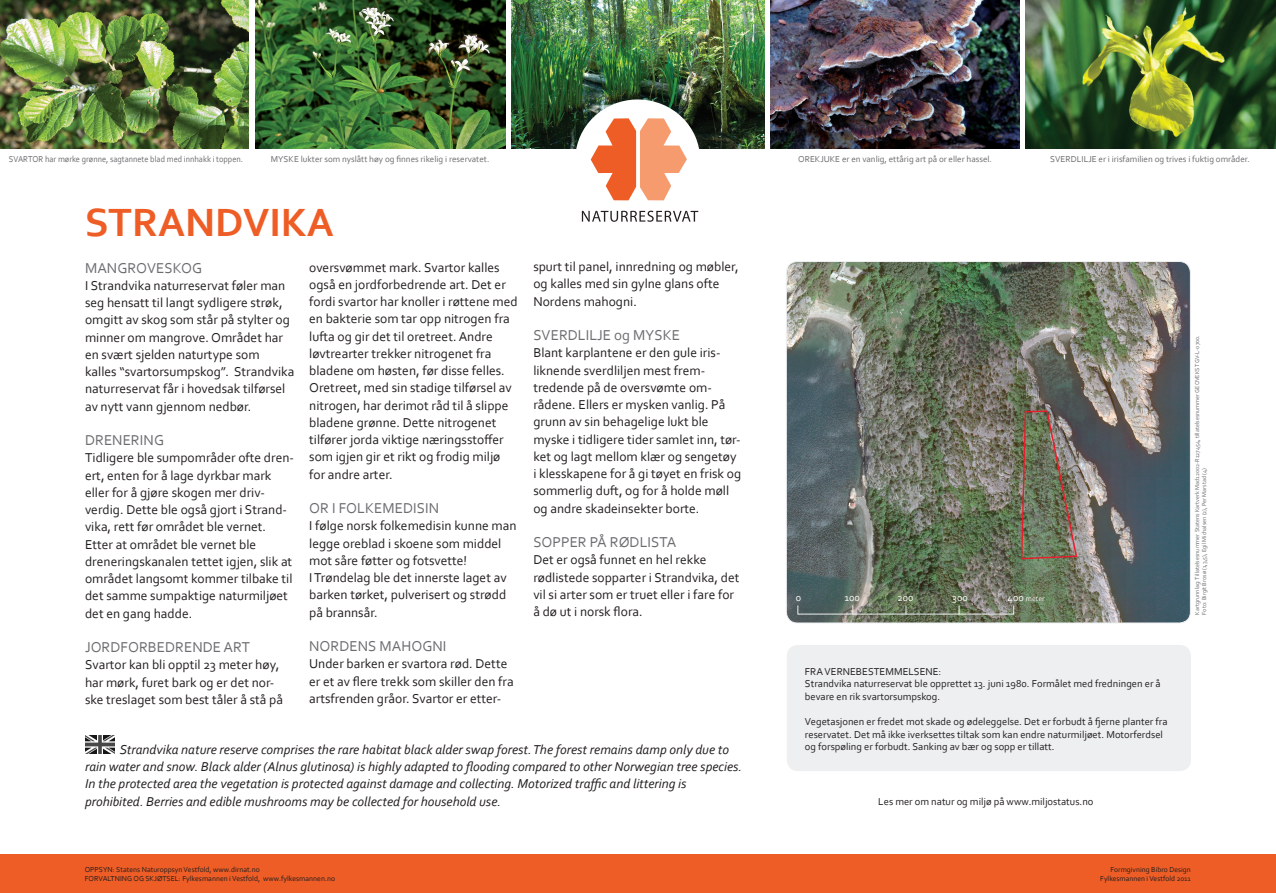
<style>
.page{position:relative;width:1276px;height:893px;background:#fff}
.page>*{position:absolute;margin:0;border:0;box-sizing:border-box;transform-origin:0 0}
.t1{font:700 41.25px "Corbel";color:#ee5d25}
.t2{font:15px "Corbel";color:#6c6d70}
.t3{font:13.5px/17.2px "Corbel";color:#231f20}
.t4{font:italic 13.5px/17.2px "Corbel";color:#231f20}
.t5{font:10.5px/12.6px "Corbel";color:#231f20}
.t6{font:10.5px "Corbel";color:#fff}
.t7{font:9px "Corbel";color:#6c6d70}
.t8{font:9px "Corbel";color:#6c6d70;scale:.92 1}
.t9{font:7.57px/9.1px "Corbel";color:#231f20}
.t10{font:7.5px "Corbel";color:#231f20}
.t11{font:7.5px "Corbel";color:#fff}
.t12{font:6px/7.2px "Corbel";color:#6c6d70}
</style>
<div class="page">
<img style="left:511px;top:0;width:253px;height:149px">
<img style="left:0;top:0;width:249px;height:149px">
<img style="left:1025px;top:0;width:251px;height:149px">
<img style="left:255px;top:0;width:250px;height:149px">
<div style="left:575px;top:99px;width:125px;height:121px;background:#fff;border-radius:50%"></div>
<div style="left:787px;top:645px;width:404px;height:126px;background:#edeff1;border-radius:11px"></div>
<div style="left:0;top:855px;width:1276px;height:38px;background:#ee5d25"></div>
<img style="left:85px;top:736px;width:30px;height:18px">
<img style="left:786px;top:261px;width:404px;height:362px">
<div style="left:786px;top:261px;width:404px;height:362px;border:1px solid #edeff1;border-radius:11px"></div>
<img style="left:770px;top:0;width:249px;height:149px">
<svg style="left:582px;top:211px;width:116px;height:11px"></svg>
<svg style="left:591px;top:118px;width:96px;height:82px"></svg>
<svg style="left:797px;top:605px;width:217px;height:10px;background:#757f70"></svg>
<p class="t8" style="left:9px;top:154px;width:256px">SVARTOR har mørke grønne, sagtannete blad med innhakk i toppen.</p>
<p class="t7" style="left:271px;top:153px;width:220px">MYSKE lukter som nyslått høy og finnes rikelig i reservatet.</p>
<p class="t7" style="left:798px;top:153px;width:195px">OREKJUKE er en vanlig, ettårig art på or eller hassel.</p>
<p class="t7" style="left:1050px;top:153px;width:201px">SVERDLILJE er i irisfamilien og trives i fuktig områder.</p>
<p class="t1" style="left:85px;top:197px;width:251px">STRANDVIKA</p>
<p class="t2" style="left:85px;top:258px;width:118px">MANGROVESKOG</p>
<p class="t3" style="left:85px;top:276px;width:211px">I Strandvika naturreservat føler man seg hensatt til langt sydligere strøk, omgitt av skog som står på stylter og minner om mangrove. Området har en svært sjelden naturtype som kalles “svartorsumpskog”. Strandvika naturreservat får i hovedsak tilførsel av nytt vann gjennom nedbør.</p>
<p class="t2" style="left:85px;top:431px;width:80px">DRENERING</p>
<p class="t3" style="left:85px;top:449px;width:210px">Tidligere ble sumpområder ofte dren&shy;ert, enten for å lage dyrkbar mark</p>
<p class="t3" style="left:85px;top:483px;width:182px">eller for å gjøre skogen mer driv-</p>
<p class="t3" style="left:85px;top:501px;width:209px">verdig. Dette ble også gjort i Strand&shy;vika, rett før området ble vernet.<br>Etter at området ble vernet ble dreneringskanalen tettet igjen, slik at området langsomt kommer tilbake til det samme sumpaktige naturmiljøet det en gang hadde.</p>
<p class="t2" style="left:85px;top:638px;width:167px">JORDFORBEDRENDE ART</p>
<p class="t3" style="left:85px;top:656px;width:199px">Svartor kan bli opptil 23 meter høy, har mørk, furet bark og er det nor&shy;ske treslaget som best tåler å stå på</p>
<p class="t3" style="left:309px;top:258px;width:210px">oversvømmet mark. Svartor kalles også en jordforbedrende art. Det er fordi svartor har knoller i røttene med en bakterie som tar opp nitrogen fra lufta og gir det til oretreet. Andre løvtrearter trekker nitrogenet fra bladene om høsten, før disse felles.<br>Oretreet, med sin stadige tilførsel av nitrogen, har derimot råd til å slippe bladene grønne. Dette nitrogenet tilfører jorda viktige næringsstoffer som igjen gir et rikt og frodig miljø for andre arter.</p>
<p class="t2" style="left:309px;top:499px;width:131px">OR I FOLKEMEDISIN</p>
<p class="t3" style="left:309px;top:517px;width:209px">I følge norsk folkemedisin kunne man legge oreblad i skoene som middel mot såre føtter og fotsvette!<br>I Trøndelag ble det innerste laget av barken tørket, pulverisert og strødd på brannsår.</p>
<p class="t2" style="left:309px;top:637px;width:139px">NORDENS MAHOGNI</p>
<p class="t3" style="left:309px;top:655px;width:206px">Under barken er svartora rød. Dette er et av flere trekk som skiller den fra artsfrenden gråor. Svartor er etter-</p>
<p class="t3" style="left:533px;top:258px;width:207px">spurt til panel, innredning og møbler, og kalles med sin gylne glans ofte<br>Nordens mahogni.</p>
<p class="t2" style="left:533px;top:326px;width:148px">SVERDLILJE og MYSKE</p>
<p class="t3" style="left:533px;top:344px;width:209px">Blant karplantene er den gule iris&shy;liknende sverdliljen mest frem&shy;tredende på de oversvømte om&shy;rådene. Ellers er mysken vanlig. På grunn av sin behagelige lukt ble myske i tidligere tider samlet inn, tør&shy;ket og lagt mellom klær og sengetøy i klesskapene for å gi tøyet en frisk og sommerlig duft, og for å holde møll og andre skadeinsekter borte.</p>
<p class="t2" style="left:533px;top:533px;width:145px">SOPPER PÅ RØDLISTA</p>
<p class="t3" style="left:533px;top:551px;width:208px">Det er også funnet en hel rekke rødlistede sopparter i Strandvika, det vil si arter som er truet eller i fare for å dø ut i norsk flora.</p>
<p class="t4" style="left:85px;top:740px;width:658px;text-indent:35px">Strandvika nature reserve comprises the rare habitat black alder swap forest. The forest remains damp only due to rain water and snow. Black alder (Alnus glutinosa) is highly adapted to flooding compared to other Norwegian tree species.<br>In the protected area the vegetation is protected against damage and collecting. Motorized traffic and littering is</p>
<p class="t4" style="left:85px;top:792px;width:417px">prohibited. Berries and edible mushrooms may be collected for household use.</p>
<p class="t9" style="left:85px;top:865px;width:252px">OPPSYN: Statens Naturoppsyn Vestfold, www.dirnat.no<br>FORVALTNING OG SKJØTSEL: Fylkesmannen i Vestfold, www.fylkesmannen.no</p>
<p class="t6" style="left:796px;top:591px;width:7px">0</p>
<p class="t6" style="left:844px;top:591px;width:17px">100</p>
<p class="t6" style="left:897px;top:591px;width:17px">200</p>
<p class="t6" style="left:952px;top:591px;width:17px">300</p>
<p class="t6" style="left:1007px;top:591px;width:18px">400</p>
<p class="t11" style="left:1025px;top:594px;width:20px">meter</p>
<p class="t5" style="left:805px;top:664px;width:357px">FRA VERNEBESTEMMELSENE:<br>Strandvika naturreservat ble opprettet 13. juni 1980. Formålet med fredningen er å bevare en rik svartorsumpskog.</p>
<p class="t5" style="left:805px;top:715px;width:364px">Vegetasjonen er fredet mot skade og ødeleggelse. Det er forbudt å fjerne planter fra reservatet. Det må ikke iverksettes tiltak som kan endre naturmiljøet. Motorferdsel og forspøling er forbudt. Sanking av bær og sopp er tillatt.</p>
<p class="t5" style="left:878px;top:795px;width:217px">Les mer om natur og miljø på www.miljostatus.no</p>
<p class="t12" style="left:1193px;top:615px;width:281px;rotate:-90deg">Kartgrunnlag: Tillatelsesnummer Statens Kartverk Mad12002-R127454, tillatelsesnummer GEOVEKST GV-L-0700.<br>Foto: Birgit Brosø (1,3,5), Egil Michalsen (2), Per Marstad (4)</p>
<p class="t10" style="left:1110px;top:865px;width:79px">Formgivning Bibro Design</p>
<p class="t10" style="left:1100px;top:874px;width:92px">Fylkesmannen i Vestfold 2011</p>
</div>
